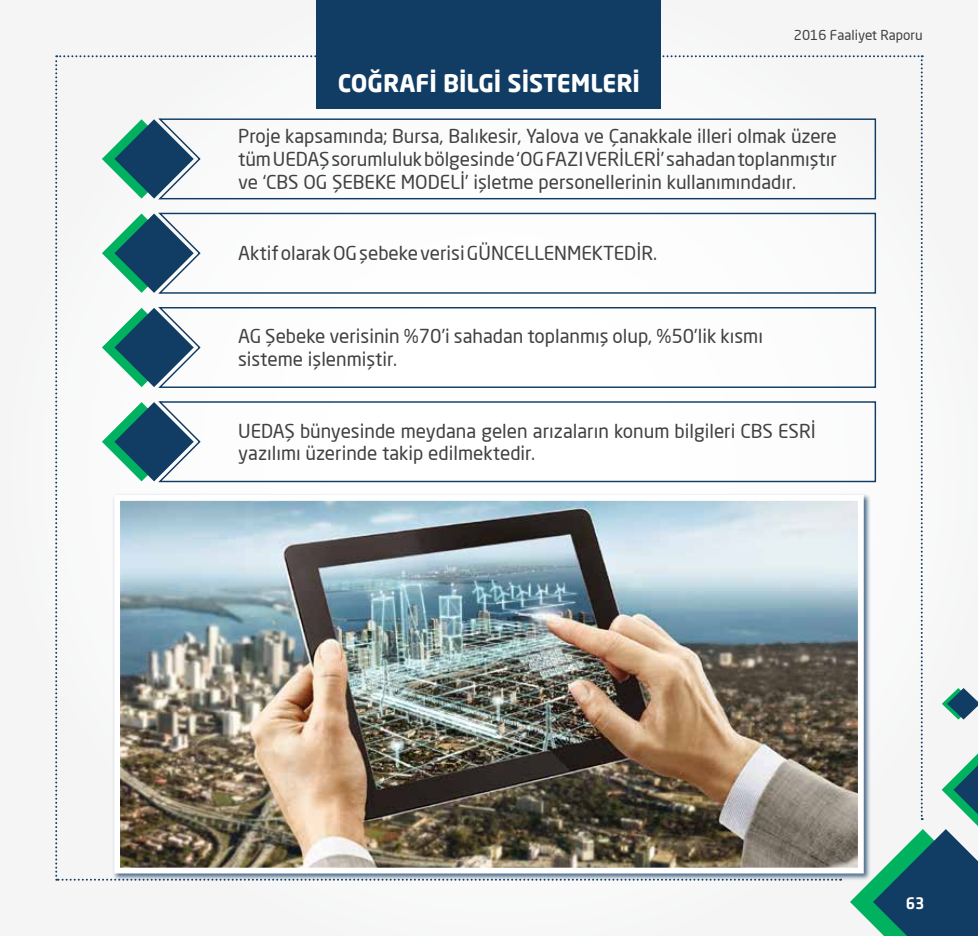
<style>
.page{position:relative;width:978px;height:936px;background:#fff}
.page>*{position:absolute;margin:0;border:0;box-sizing:border-box;transform-origin:0 0}
.t1{font:700 24px "Neo Sans Pro";color:#fff}
.t2{font:18.9px/22.6px "Neo Sans Pro";color:#414042}
.t3{font:500 18px "Klavika";color:#fff}
.t4{font:13.5px "Neo Sans Pro";color:#414042}
</style>
<div class="page">
<div style="left:0;top:0;width:978px;height:935px;background:#f5f5f5"></div>
<div style="left:317px;top:0;width:344px;height:108px;background:#113c64"></div>
<img style="left:55px;top:55px;width:923px;height:880px">
<p class="t4" style="left:794px;top:27px;width:130px">2016 Faaliyet Raporu</p>
<p class="t1" style="left:338px;top:68px;width:304px">COĞRAFİ BİLGİ SİSTEMLERİ</p>
<p class="t2" style="left:238px;top:125px;width:600px;text-align:justify">Proje kapsamında; Bursa, Balıkesir, Yalova ve Çanakkale illeri olmak üzere tüm UEDAŞ sorumluluk bölgesinde ‘OG FAZI VERİLERİ’ sahadan toplanmıştır ve ‘CBS OG ŞEBEKE MODELİ’ işletme personellerinin kullanımındadır.</p>
<p class="t2" style="left:238px;top:242px;width:421px">Aktif olarak OG şebeke verisi GÜNCELLENMEKTEDİR.</p>
<p class="t2" style="left:238px;top:324px;width:526px">AG Şebeke verisinin %70’i sahadan toplanmış olup, %50’lik kısmı sisteme işlenmiştir.</p>
<p class="t2" style="left:238px;top:419px;width:579px">UEDAŞ bünyesinde meydana gelen arızaların konum bilgileri CBS ESRİ yazılımı üzerinde takip edilmektedir.</p>
<p class="t3" style="left:906px;top:892px;width:20px">63</p>
</div>
